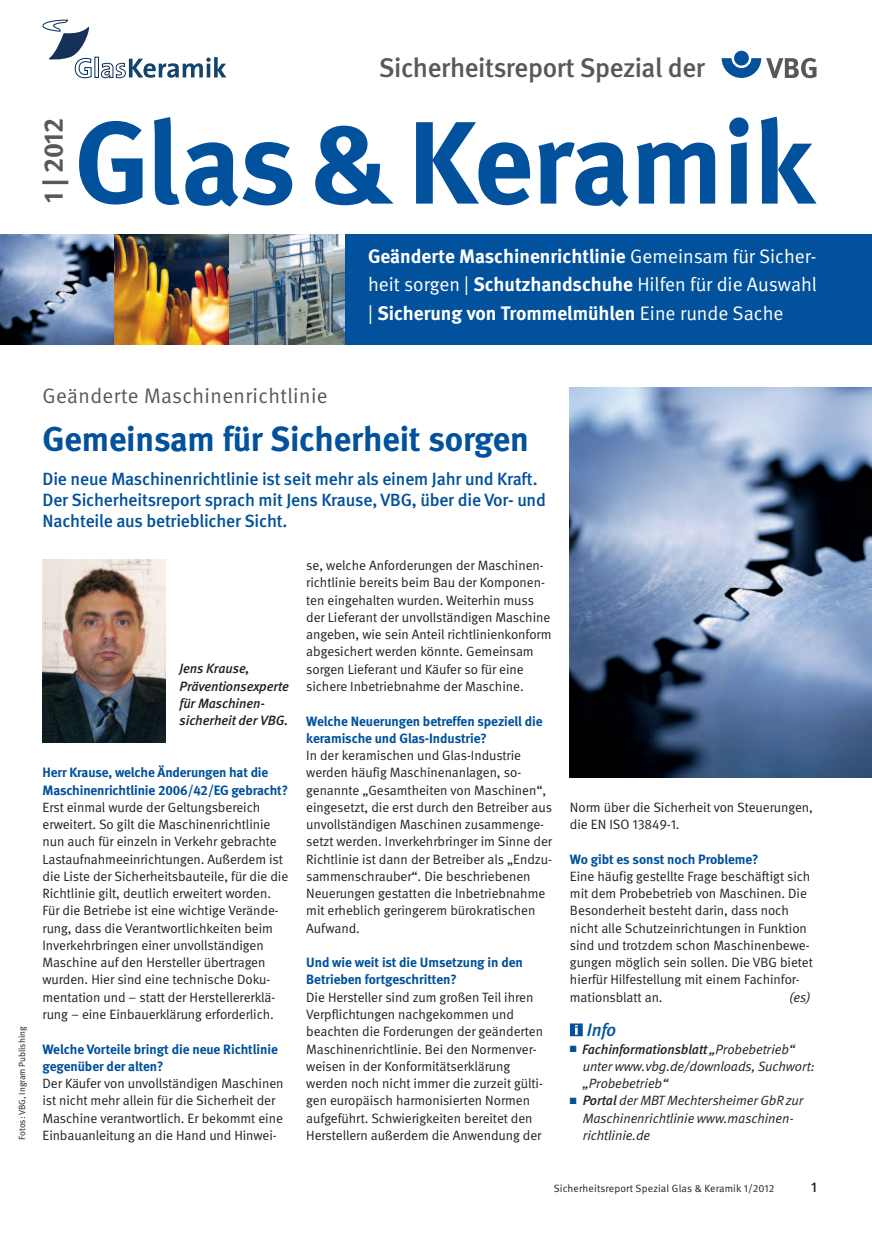
<style>
.page{position:relative;width:872px;height:1234px;background:#fff}
.page>*{position:absolute;margin:0;border:0;box-sizing:border-box;transform-origin:0 0}
.t1{font:700 117px "DGUV Meta";letter-spacing:-.01em;color:#01519c}
.t2{font:700 34.5px "DGUV Meta";letter-spacing:-.005em;color:#01519c}
.t3{font:500 27px "DGUV Meta";letter-spacing:-.015em;color:#57585a}
.t4{font:700 27px "DGUV Meta";color:#57585a}
.t5{font:21px "DGUV Meta";letter-spacing:.02em;color:#57585a}
.t6{font:700 19.5px/28.5px "DGUV Meta";color:#fff;text-align:justify}
.t7{font:italic 500 18px "DGUV Meta";color:#01519c}
.t8{font:500 17.7px/21px "DGUV Meta";letter-spacing:-.01em;color:#01519c}
.t9{font:500 14.25px "DGUV Meta";color:#231f20}
.t10{font:13.5px/17.2px "DGUV Meta";letter-spacing:-.005em;color:#231f20}
.t11{font:700 13.5px/17.2px "DGUV Meta";letter-spacing:-.005em;color:#01519c}
.t12{font:italic 13.5px/17.2px "DGUV Meta";letter-spacing:-.005em;color:#231f20}
.t13{font:italic 500 13.5px/17.2px "DGUV Meta";letter-spacing:-.005em;color:#231f20}
.t14{font:10.5px "DGUV Meta";letter-spacing:.015em;color:#231f20}
.t15{font:9px "DGUV Meta";letter-spacing:-.005em;color:#231f20}
.s1{font-weight:400}
.s2{color:#01519c}
.s3{font-weight:500}
</style>
<div class="page">
<div style="left:339px;top:234px;width:533px;height:110px;background:#01519c"></div>
<div style="left:734px;top:51px;width:15px;height:15px;background:#01519c;border-radius:50%"></div>
<svg style="left:721px;top:58px;width:95px;height:20px"></svg>
<svg style="left:43px;top:20px;width:49px;height:58px"></svg>
<div style="left:95px;top:57px;width:4px;height:21px;border:1px solid #002d56"></div>
<svg style="left:101px;top:57px;width:125px;height:21px"></svg>
<img style="left:0;top:234px;width:115px;height:110px">
<img style="left:115px;top:234px;width:115px;height:110px">
<img style="left:230px;top:234px;width:114px;height:110px">
<img style="left:570px;top:387px;width:302px;height:390px">
<svg style="left:570px;top:1023px;width:13px;height:12px"></svg>
<img style="left:43px;top:560px;width:123px;height:182px">
<h3 class="t3" style="left:379px;top:57px;width:328px">Sicherheitsreport Spezial der</h3>
<h3 class="t4" style="left:43px;top:203px;width:87px;rotate:-90deg">1 | 2012</h3>
<h1 class="t1" style="left:74px;top:117px;width:741px">Glas&amp;Keramik</h1>
<h3 class="t6" style="left:368px;top:243px;width:450px">Geänderte Maschinenrichtlinie <span class="s1">Gemeinsam für Sicher&shy;heit sorgen |</span> Schutzhandschuhe <span class="s1">Hilfen für die Auswahl |</span> Sicherung von Trommelmühlen <span class="s1">Eine runde Sache</span></h3>
<p class="t15" style="left:19px;top:1139px;width:114px;rotate:-90deg">Fotos: VBG, Ingram Publishing</p>
<h3 class="t5" style="left:43px;top:388px;width:287px">Geänderte Maschinenrichtlinie</h3>
<h2 class="t2" style="left:43px;top:426px;width:488px">Gemeinsam für Sicherheit sorgen</h2>
<h3 class="t8" style="left:43px;top:469px;width:505px">Die neue Maschinenrichtlinie ist seit mehr als einem Jahr und Kraft.<br>Der Sicherheitsreport sprach mit Jens Krause, VBG, über die Vor- und<br>Nachteile aus betrieblicher Sicht.</h3>
<p class="t13" style="left:179px;top:661px;width:111px">Jens Krause,<br>Präventionsexperte für Maschinen&shy;sicherheit der VBG.</p>
<p class="t11" style="left:43px;top:764px;width:247px">Herr Krause, welche Änderungen hat die<br>Maschinenrichtlinie 2006/42/EG gebracht?</p>
<p class="t10" style="left:43px;top:799px;width:247px">Erst einmal wurde der Geltungsbereich erweitert. So gilt die Maschinenrichtlinie nun auch für einzeln in Verkehr gebrachte Lastaufnahmeeinrichtungen. Außerdem ist die Liste der Sicherheitsbauteile, für die die Richtlinie gilt, deutlich erweitert worden.<br>Für die Betriebe ist eine wichtige Verände&shy;rung, dass die Verantwortlichkeiten beim Inverkehrbringen einer unvollständigen Maschine auf den Hersteller übertragen wurden. Hier sind eine technische Doku&shy;mentation und – statt der Herstellererklä&shy;rung – eine Einbauerklärung erforderlich.</p>
<p class="t11" style="left:43px;top:1040px;width:237px">Welche Vorteile bringt die neue Richtlinie gegenüber der alten?</p>
<p class="t10" style="left:43px;top:1075px;width:242px">Der Käufer von unvollständigen Maschinen ist nicht mehr allein für die Sicherheit der Maschine verantwortlich. Er bekommt eine Einbauanleitung an die Hand und Hinwei-</p>
<p class="t10" style="left:306px;top:557px;width:247px">se, welche Anforderungen der Maschinen&shy;richtlinie bereits beim Bau der Komponen&shy;ten eingehalten wurden. Weiterhin muss der Lieferant der unvollständigen Maschine angeben, wie sein Anteil richtlinienkonform abgesichert werden könnte. Gemeinsam sorgen Lieferant und Käufer so für eine sichere Inbetriebnahme der Maschine.</p>
<p class="t11" style="left:306px;top:713px;width:238px">Welche Neuerungen betreffen speziell die keramische und Glas-Industrie?</p>
<p class="t10" style="left:306px;top:747px;width:247px">In der keramischen und Glas-Industrie werden häufig Maschinenanlagen, so&shy;genannte „Gesamtheiten von Maschinen“, eingesetzt, die erst durch den Betreiber aus unvollständigen Maschinen zusammenge&shy;setzt werden. Inverkehrbringer im Sinne der Richtlinie ist dann der Betreiber als „Endzu&shy;sammenschrauber“. Die beschriebenen Neuerungen gestatten die Inbetriebnahme mit erheblich geringerem bürokratischen Aufwand.</p>
<p class="t11" style="left:306px;top:954px;width:218px">Und wie weit ist die Umsetzung in den<br>Betrieben fortgeschritten?</p>
<p class="t10" style="left:306px;top:989px;width:238px">Die Hersteller sind zum großen Teil ihren Verpflichtungen nachgekommen und beachten die Forderungen der geänderten Maschinenrichtlinie. Bei den Normenver&shy;weisen in der Konformitätserklärung werden noch nicht immer die zurzeit gülti&shy;gen europäisch harmonisierten Normen aufgeführt. Schwierigkeiten bereitet den Herstellern außerdem die Anwendung der</p>
<p class="t10" style="left:570px;top:799px;width:244px">Norm über die Sicherheit von Steuerungen, die EN ISO 13849-1.</p>
<p class="t11" style="left:570px;top:851px;width:190px">Wo gibt es sonst noch Probleme?</p>
<p class="t10" style="left:570px;top:868px;width:244px">Eine häufig gestellte Frage beschäftigt sich mit dem Probebetrieb von Maschinen. Die Besonderheit besteht darin, dass noch nicht alle Schutzeinrichtungen in Funktion sind und trotzdem schon Maschinenbewe&shy;gungen möglich sein sollen. Die VBG bietet hierfür Hilfestellung mit einem Fachinfor&shy;mationsblatt an.</p>
<p class="t12" style="left:789px;top:989px;width:23px">(es)</p>
<h3 class="t7" style="left:587px;top:1022px;width:31px">Info</h3>
<p class="t12" style="left:583px;top:1040px;width:233px;text-indent:-13px"><span class="s2">■</span> <span class="s3">Fachinformationsblatt</span> „Probebetrieb“ unter www.vbg.de/downloads, Suchwort: „Probebetrieb“</p>
<p class="t12" style="left:583px;top:1092px;width:222px;text-indent:-13px"><span class="s2">■</span> <span class="s3">Portal</span> der MBT Mechtersheimer GbR zur<br>Maschinenrichtlinie www.maschinen&shy;richtlinie.de</p>
<p class="t14" style="left:553px;top:1183px;width:222px">Sicherheitsreport Spezial Glas &amp; Keramik 1/2012</p>
<p class="t9" style="left:811px;top:1180px;width:7px">1</p>
</div>
